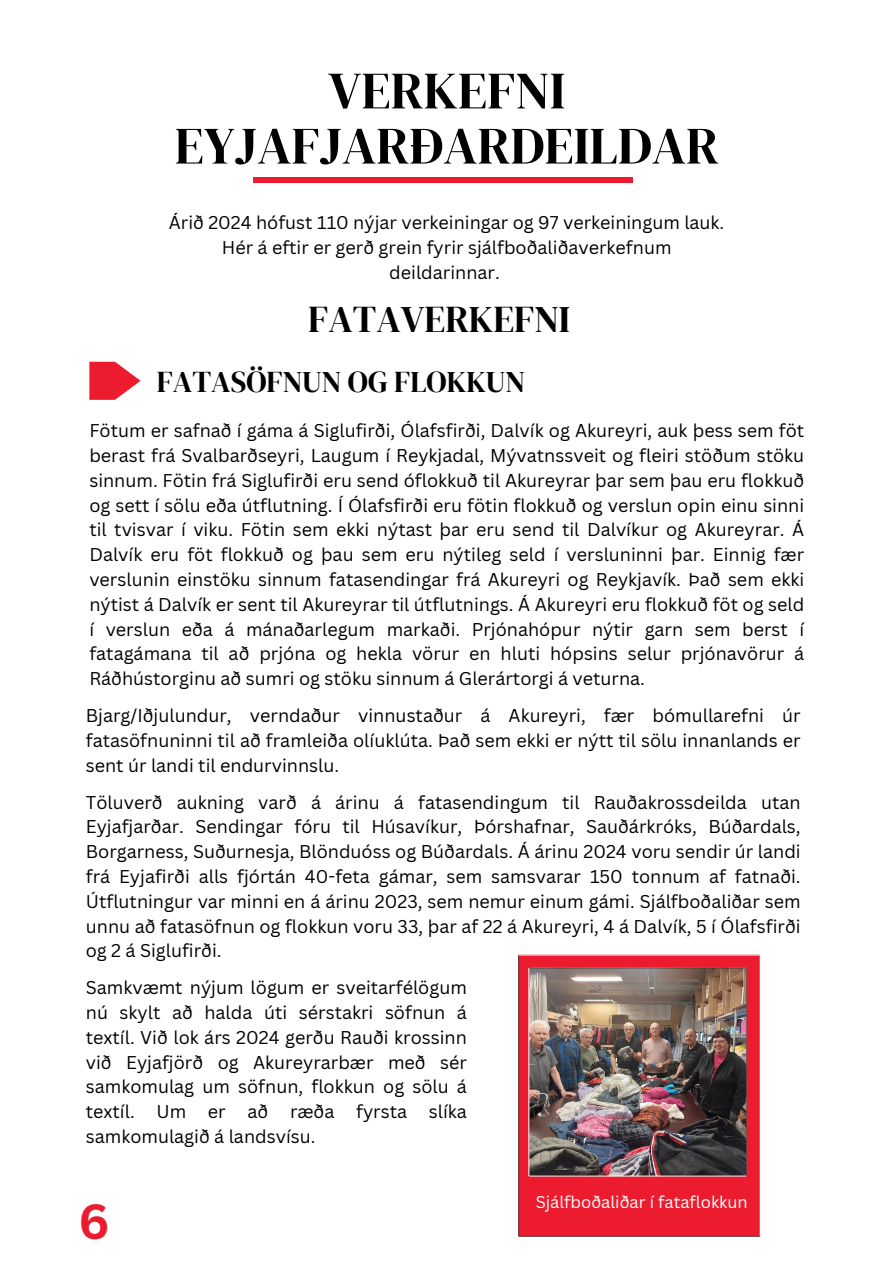
<style>
.page{position:relative;width:894px;height:1264px;background:#fff}
.page>*{position:absolute;margin:0;border:0;box-sizing:border-box;transform-origin:0 0}
.t1{font:52.5px/55.2px "DM Serif Display";color:#000;text-align:center}
.t2{font:700 48px "Canva Sans";color:#ed1b2e}
.t3{font:37.5px "DM Serif Display";color:#000}
.t4{font:30px "DM Serif Display";color:#000}
.t5{font:18px/24.8px "Canva Sans";color:#000;text-align:justify}
.t6{font:16.5px "Canva Sans";color:#fff}
</style>
<div class="page">
<div style="left:253px;top:178px;width:380px;height:5px;background:#ed1b2e"></div>
<svg style="left:89px;top:362px;width:51px;height:38px"></svg>
<img style="left:518px;top:954px;width:242px;height:282px">
<h1 class="t1" style="left:175px;top:62px;width:545px">VERKEFNI<br>EYJAFJARÐARDEILDAR</h1>
<h3 class="t5" style="left:169px;top:210px;width:557px;text-align:center">Árið 2024 hófust 110 nýjar verkeiningar og 97 verkeiningum lauk.<br>Hér á eftir er gerð grein fyrir sjálfboðaliðaverkefnum deildarinnar.</h3>
<p class="t3" style="left:308px;top:293px;width:263px">FATAVERKEFNI</p>
<p class="t4" style="left:157px;top:361px;width:369px">FATASÖFNUN OG FLOKKUN</p>
<p class="t5" style="left:89px;top:418px;width:716px">Fötum er safnað í gáma á Siglufirði, Ólafsfirði, Dalvík og Akureyri, auk þess sem föt berast frá Svalbarðseyri, Laugum í Reykjadal, Mývatnssveit og fleiri stöðum stöku sinnum. Fötin frá Siglufirði eru send óflokkuð til Akureyrar þar sem þau eru flokkuð og sett í sölu eða útflutning. Í Ólafsfirði eru fötin flokkuð og verslun opin einu sinni til tvisvar í viku. Fötin sem ekki nýtast þar eru send til Dalvíkur og Akureyrar. Á Dalvík eru föt flokkuð og þau sem eru nýtileg seld í versluninni þar. Einnig fær verslunin einstöku sinnum fatasendingar frá Akureyri og Reykjavík. Það sem ekki nýtist á Dalvík er sent til Akureyrar til útflutnings. Á Akureyri eru flokkuð föt og seld í verslun eða á mánaðarlegum markaði. Prjónahópur nýtir garn sem berst í fatagámana til að prjóna og hekla vörur en hluti hópsins selur prjónavörur á Ráðhústorginu að sumri og stöku sinnum á Glerártorgi á veturna.</p>
<p class="t5" style="left:86px;top:703px;width:716px">Bjarg/Iðjulundur, verndaður vinnustaður á Akureyri, fær bómullarefni úr fatasöfnuninni til að framleiða olíuklúta. Það sem ekki er nýtt til sölu innanlands er sent úr landi til endurvinnslu.</p>
<p class="t5" style="left:86px;top:789px;width:716px">Töluverð aukning varð á árinu á fatasendingum til Rauðakrossdeilda utan Eyjafjarðar. Sendingar fóru til Húsavíkur, Þórshafnar, Sauðárkróks, Búðardals, Borgarness, Suðurnesja, Blönduóss og Búðardals. Á árinu 2024 voru sendir úr landi frá Eyjafirði alls fjórtán 40-feta gámar, sem samsvarar 150 tonnum af fatnaði.<br>Útflutningur var minni en á árinu 2023, sem nemur einum gámi. Sjálfboðaliðar sem unnu að fatasöfnun og flokkun voru 33, þar af 22 á Akureyri, 4 á Dalvík, 5 í Ólafsfirði og 2 á Siglufirði.</p>
<p class="t5" style="left:86px;top:974px;width:382px">Samkvæmt nýjum lögum er sveitarfélögum nú skylt að halda úti sérstakri söfnun á textíl. Við lok árs 2024 gerðu Rauði krossinn við Eyjafjörð og Akureyrarbær með sér samkomulag um söfnun, flokkun og sölu á textíl. Um er að ræða fyrsta slíka samkomulagið á landsvísu.</p>
<p class="t2" style="left:79px;top:1187px;width:33px">6</p>
<p class="t6" style="left:535px;top:1190px;width:214px">Sjálfboðaliðar í fataflokkun</p>
</div>
